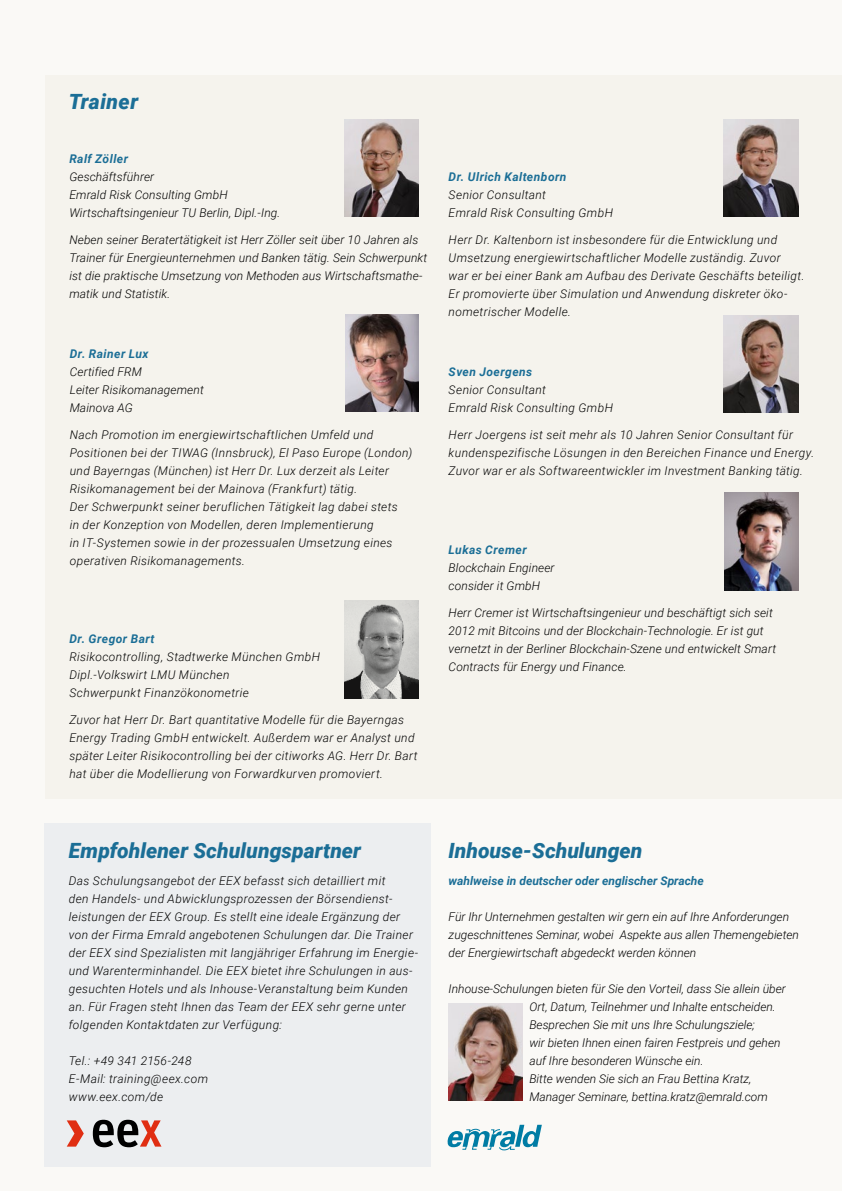
<style>
.page{position:relative;width:842px;height:1191px;background:#faf9f6}
.page>*{position:absolute;margin:0;border:0;box-sizing:border-box;transform-origin:0 0}
.t1{font:italic 900 21px "Roboto";color:#1b6e96}
.t2{font:italic 900 21px "Roboto";letter-spacing:.02em;color:#1b6e96}
.t3{font:italic 300 12px/18px "Roboto";letter-spacing:.025em;color:#000}
.t4{font:italic 300 12px/18px "Roboto";color:#000}
.t5{font:italic 700 12px "Roboto";letter-spacing:.035em;color:#1b6e96}
.t6{font:italic 700 12px "Roboto";color:#1b6e96}
</style>
<div class="page">
<div style="left:45px;top:75px;width:797px;height:724px;background:#f5f3ed"></div>
<div style="left:45px;top:823px;width:386px;height:343px;background:#eceef0"></div>
<img style="left:345px;top:120px;width:74px;height:97px">
<img style="left:724px;top:120px;width:74px;height:97px">
<img style="left:725px;top:493px;width:73px;height:97px">
<img style="left:345px;top:601px;width:73px;height:97px">
<img style="left:345px;top:314px;width:74px;height:97px">
<img style="left:449px;top:1003px;width:73px;height:97px">
<img style="left:724px;top:315px;width:74px;height:97px">
<svg style="left:93px;top:1119px;width:68px;height:28px"></svg>
<svg style="left:67px;top:1120px;width:17px;height:26px"></svg>
<svg style="left:447px;top:1124px;width:95px;height:26px"></svg>
<h1 class="t2" style="left:69px;top:86px;width:71px">Trainer</h1>
<p class="t5" style="left:69px;top:150px;width:60px">Ralf Zöller</p>
<p class="t3" style="left:69px;top:167px;width:212px">Geschäftsführer<br>Emrald Risk Consulting GmbH<br>Wirtschaftsingenieur TU Berlin, Dipl.-Ing.</p>
<p class="t3" style="left:69px;top:230px;width:359px">Neben seiner Beratertätigkeit ist Herr Zöller seit über 10 Jahren als Trainer für Energieunternehmen und Banken tätig. Sein Schwerpunkt ist die praktische Umsetzung von Methoden aus Wirtschaftsmathe&shy;matik und Statistik.</p>
<p class="t5" style="left:70px;top:345px;width:80px">Dr. Rainer Lux</p>
<p class="t3" style="left:70px;top:362px;width:136px">Certified FRM<br>Leiter Risikomanagement<br>Mainova AG</p>
<p class="t3" style="left:70px;top:425px;width:344px">Nach Promotion im energiewirtschaftlichen Umfeld und Positionen bei der TIWAG (Innsbruck), El Paso Europe (London) und Bayerngas (München) ist Herr Dr. Lux derzeit als Leiter Risikomanagement bei der Mainova (Frankfurt) tätig.<br>Der Schwerpunkt seiner beruflichen Tätigkeit lag dabei stets<br>in der Konzeption von Modellen, deren Implementierung<br>in IT-Systemen sowie in der prozessualen Umsetzung eines operativen Risikomanagements.</p>
<p class="t5" style="left:69px;top:630px;width:87px">Dr. Gregor Bart</p>
<p class="t3" style="left:69px;top:647px;width:252px">Risikocontrolling, Stadtwerke München GmbH<br>Dipl.-Volkswirt LMU München<br>Schwerpunkt Finanzökonometrie</p>
<p class="t3" style="left:69px;top:710px;width:350px">Zuvor hat Herr Dr. Bart quantitative Modelle für die Bayerngas Energy Trading GmbH entwickelt. Außerdem war er Analyst und später Leiter Risikocontrolling bei der citiworks AG. Herr Dr. Bart hat über die Modellierung von Forwardkurven promoviert.</p>
<p class="t5" style="left:449px;top:168px;width:119px">Dr. Ulrich Kaltenborn</p>
<p class="t3" style="left:449px;top:185px;width:166px">Senior Consultant<br>Emrald Risk Consulting GmbH</p>
<p class="t3" style="left:449px;top:230px;width:357px">Herr Dr. Kaltenborn ist insbesondere für die Entwicklung und Umsetzung energiewirtschaftlicher Modelle zuständig. Zuvor<br>war er bei einer Bank am Aufbau des Derivate Geschäfts beteiligt.<br>Er promovierte über Simulation und Anwendung diskreter öko&shy;nometrischer Modelle.</p>
<p class="t5" style="left:449px;top:363px;width:85px">Sven Joergens</p>
<p class="t3" style="left:449px;top:380px;width:166px">Senior Consultant<br>Emrald Risk Consulting GmbH</p>
<p class="t3" style="left:449px;top:425px;width:367px">Herr Joergens ist seit mehr als 10 Jahren Senior Consultant für kundenspezifische Lösungen in den Bereichen Finance und Energy.<br>Zuvor war er als Softwareentwickler im Investment Banking tätig.</p>
<p class="t5" style="left:449px;top:541px;width:80px">Lukas Cremer</p>
<p class="t3" style="left:449px;top:558px;width:107px">Blockchain Engineer consider it GmbH</p>
<p class="t3" style="left:449px;top:603px;width:329px">Herr Cremer ist Wirtschaftsingenieur und beschäftigt sich seit 2012 mit Bitcoins und der Blockchain-Technologie. Er ist gut vernetzt in der Berliner Blockchain-Szene und entwickelt Smart Contracts für Energy und Finance.</p>
<h1 class="t1" style="left:69px;top:835px;width:294px">Empfohlener Schulungspartner</h1>
<p class="t3" style="left:69px;top:871px;width:351px">Das Schulungsangebot der EEX befasst sich detailliert mit<br>den Handels- und Abwicklungsprozessen der Börsendienst&shy;leistungen der EEX Group. Es stellt eine ideale Ergänzung der von der Firma Emrald angebotenen Schulungen dar. Die Trainer der EEX sind Spezialisten mit langjähriger Erfahrung im Energie&shy;und Warenterminhandel. Die EEX bietet ihre Schulungen in aus&shy;gesuchten Hotels und als Inhouse-Veranstaltung beim Kunden an. Für Fragen steht Ihnen das Team der EEX sehr gerne unter folgenden Kontaktdaten zur Verfügung:</p>
<p class="t3" style="left:69px;top:1051px;width:141px">Tel.: +49 341 2156-248<br>E-Mail: training@eex.com www.eex.com/de</p>
<h1 class="t1" style="left:449px;top:835px;width:195px">Inhouse-Schulungen</h1>
<p class="t6" style="left:449px;top:872px;width:257px">wahlweise in deutscher oder englischer Sprache</p>
<p class="t4" style="left:449px;top:907px;width:352px">Für Ihr Unternehmen gestalten wir gern ein auf Ihre Anforderungen zugeschnittenes Seminar, wobei Aspekte aus allen Themengebieten der Energiewirtschaft abgedeckt werden können</p>
<p class="t4" style="left:529px;top:979px;width:258px;text-indent:-81px">Inhouse-Schulungen bieten für Sie den Vorteil, dass Sie allein über Ort, Datum, Teilnehmer und Inhalte entscheiden.<br>Besprechen Sie mit uns Ihre Schulungsziele;<br>wir bieten Ihnen einen fairen Festpreis und gehen auf Ihre besonderen Wünsche ein.<br>Bitte wenden Sie sich an Frau Bettina Kratz, Manager Seminare, bettina.kratz@emrald.com</p>
</div>
